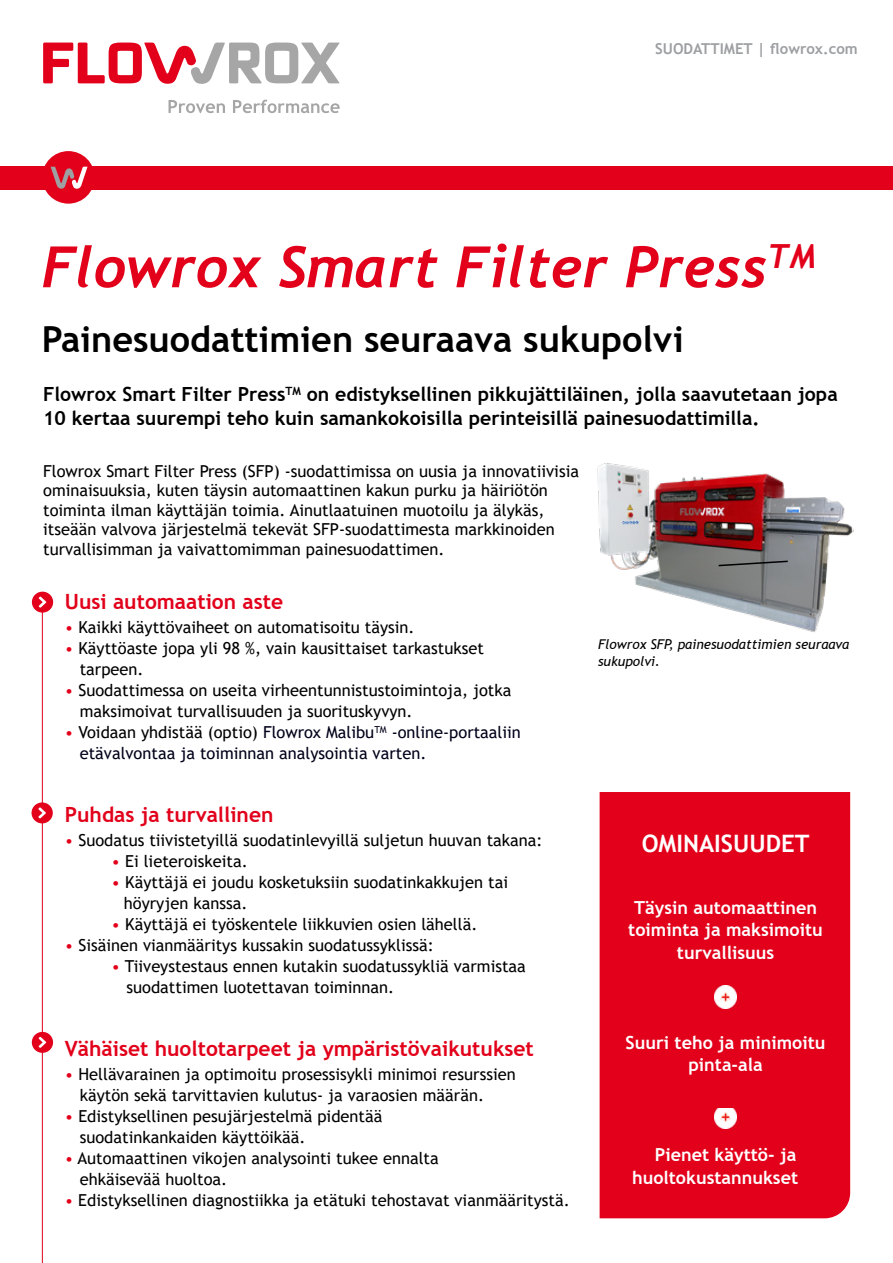
<style>
.page{position:relative;width:893px;height:1263px;background:#fff}
.page>*{position:absolute;margin:0;border:0;box-sizing:border-box;transform-origin:0 0}
.t1{font:italic 700 57px "Trebuchet";color:#e2001a}
.t2{font:700 36px "Trebuchet MS";color:#000}
.t3{font:700 24px "Trebuchet MS";color:#fff}
.t4{font:700 21px "Trebuchet MS";color:#e2001a}
.t5{font:700 19.5px/24px "Trebuchet MS";color:#000}
.t6{font:700 18px/22.5px "Trebuchet MS";color:#fff;text-align:center}
.t7{font:16.5px/21px "Trebuchet MS";color:#000}
.t8{font:16.5px/21px "Trebuchet MS";color:#00001a}
.t9{font:700 15px "Trebuchet MS";color:#9d9fa2}
.t10{font:italic 13.5px/16.5px "Trebuchet MS";color:#000}
.s1{color:#e2001a}
.s2{color:#000}
</style>
<div class="page">
<div style="left:600px;top:792px;width:250px;height:426px;background:#e2001a"></div>
<img style="left:715px;top:986px;width:22px;height:23px">
<img style="left:715px;top:1108px;width:22px;height:20px">
<hr style="left:42px;top:600px;width:1px;height:663px;background:#e2001a">
<div style="left:32px;top:592px;width:21px;height:21px;background:#e2001a;border-radius:50%"></div>
<svg style="left:39px;top:597px;width:7px;height:11px"></svg>
<div style="left:0;top:166px;width:893px;height:23px;background:#e2001a"></div>
<div style="left:42px;top:151px;width:53px;height:53px;background:#e2001a;border-radius:50%"></div>
<svg style="left:51px;top:167px;width:37px;height:22px"></svg>
<div style="left:32px;top:802px;width:21px;height:21px;background:#e2001a;border-radius:50%"></div>
<svg style="left:38px;top:807px;width:8px;height:11px"></svg>
<svg style="left:43px;top:43px;width:297px;height:41px"></svg>
<svg style="left:168px;top:100px;width:172px;height:13px"></svg>
<img style="left:597px;top:463px;width:257px;height:169px">
<div style="left:32px;top:1032px;width:21px;height:21px;background:#e2001a;border-radius:50%"></div>
<svg style="left:39px;top:1037px;width:7px;height:11px"></svg>
<svg style="left:717px;top:560px;width:72px;height:7px"></svg>
<p class="t9" style="left:655px;top:39px;width:204px">SUODATTIMET | flowrox.com</p>
<h1 class="t1" style="left:42px;top:231px;width:776px">Flowrox Smart Filter Press<sup>TM</sup></h1>
<h2 class="t2" style="left:42px;top:316px;width:643px">Painesuodattimien seuraava sukupolvi</h2>
<p class="t5" style="left:43px;top:383px;width:796px">Flowrox Smart Filter Press<sup>TM</sup> on edistyksellinen pikkujättiläinen, jolla saavutetaan jopa<br>10 kertaa suurempi teho kuin samankokoisilla perinteisillä painesuodattimilla.</p>
<p class="t7" style="left:43px;top:461px;width:537px;line-height:19.5px">Flowrox Smart Filter Press (SFP) -suodattimissa on uusia ja innovatiivisia ominaisuuksia, kuten täysin automaattinen kakun purku ja häiriötön toiminta ilman käyttäjän toimia. Ainutlaatuinen muotoilu ja älykäs, itseään valvova järjestelmä tekevät SFP-suodattimesta markkinoiden turvallisimman ja vaivattomimman painesuodattimen.</p>
<p class="t4" style="left:65px;top:589px;width:220px">Uusi automaation aste</p>
<p class="t7" style="left:65px;top:617px;width:351px"><span class="s1">•</span> Kaikki käyttövaiheet on automatisoitu täysin.</p>
<p class="t7" style="left:80px;top:638px;width:406px;text-indent:-15px"><span class="s1">•</span> Käyttöaste jopa yli 98 %, vain kausittaiset tarkastukset tarpeen.</p>
<p class="t7" style="left:80px;top:680px;width:433px;text-indent:-15px"><span class="s1">•</span> Suodattimessa on useita virheentunnistustoimintoja, jotka maksimoivat turvallisuuden ja suorituskyvyn.</p>
<p class="t8" style="left:80px;top:722px;width:443px;text-indent:-15px"><span class="s1">•</span> <span class="s2">Voidaan yhdistää (optio)</span> Flowrox Malibu<sup>TM</sup> -online-portaaliin etävalvontaa ja toiminnan analysointia varten.</p>
<p class="t4" style="left:65px;top:802px;width:210px">Puhdas ja turvallinen</p>
<p class="t7" style="left:65px;top:830px;width:479px"><span class="s1">•</span> Suodatus tiivistetyillä suodatinlevyillä suljetun huuvan takana:</p>
<p class="t7" style="left:112px;top:851px;width:138px"><span class="s1">•</span> Ei lieteroiskeita.</p>
<p class="t7" style="left:124px;top:872px;width:386px;text-indent:-12px"><span class="s1">•</span> Käyttäjä ei joudu kosketuksiin suodatinkakkujen tai höyryjen kanssa.</p>
<p class="t7" style="left:112px;top:914px;width:367px"><span class="s1">•</span> Käyttäjä ei työskentele liikkuvien osien lähellä.</p>
<p class="t7" style="left:65px;top:935px;width:371px"><span class="s1">•</span> Sisäinen vianmääritys kussakin suodatussyklissä:</p>
<p class="t7" style="left:127px;top:956px;width:401px;text-indent:-15px"><span class="s1">•</span> Tiiveystestaus ennen kutakin suodatussykliä varmistaa suodattimen luotettavan toiminnan.</p>
<p class="t4" style="left:65px;top:1036px;width:471px">Vähäiset huoltotarpeet ja ympäristövaikutukset</p>
<p class="t7" style="left:80px;top:1064px;width:437px;text-indent:-15px"><span class="s1">•</span> Hellävarainen ja optimoitu prosessisykli minimoi resurssien käytön sekä tarvittavien kulutus- ja varaosien määrän.</p>
<p class="t7" style="left:80px;top:1106px;width:304px;text-indent:-15px"><span class="s1">•</span> Edistyksellinen pesujärjestelmä pidentää suodatinkankaiden käyttöikää.</p>
<p class="t7" style="left:80px;top:1148px;width:361px;text-indent:-15px"><span class="s1">•</span> Automaattinen vikojen analysointi tukee ennalta ehkäisevää huoltoa.</p>
<p class="t7" style="left:65px;top:1190px;width:506px"><span class="s1">•</span> Edistyksellinen diagnostiikka ja etätuki tehostavat vianmääritystä.</p>
<p class="t10" style="left:598px;top:636px;width:253px">Flowrox SFP, painesuodattimien seuraava sukupolvi.</p>
<h3 class="t3" style="left:642px;top:829px;width:169px">OMINAISUUDET</h3>
<p class="t6" style="left:628px;top:896px;width:196px">Täysin automaattinen toiminta ja maksimoitu turvallisuus</p>
<p class="t6" style="left:626px;top:1031px;width:201px">Suuri teho ja minimoitu pinta-ala</p>
<p class="t6" style="left:632px;top:1144px;width:168px;text-align:right">Pienet käyttö- ja huoltokustannukset</p>
</div>
